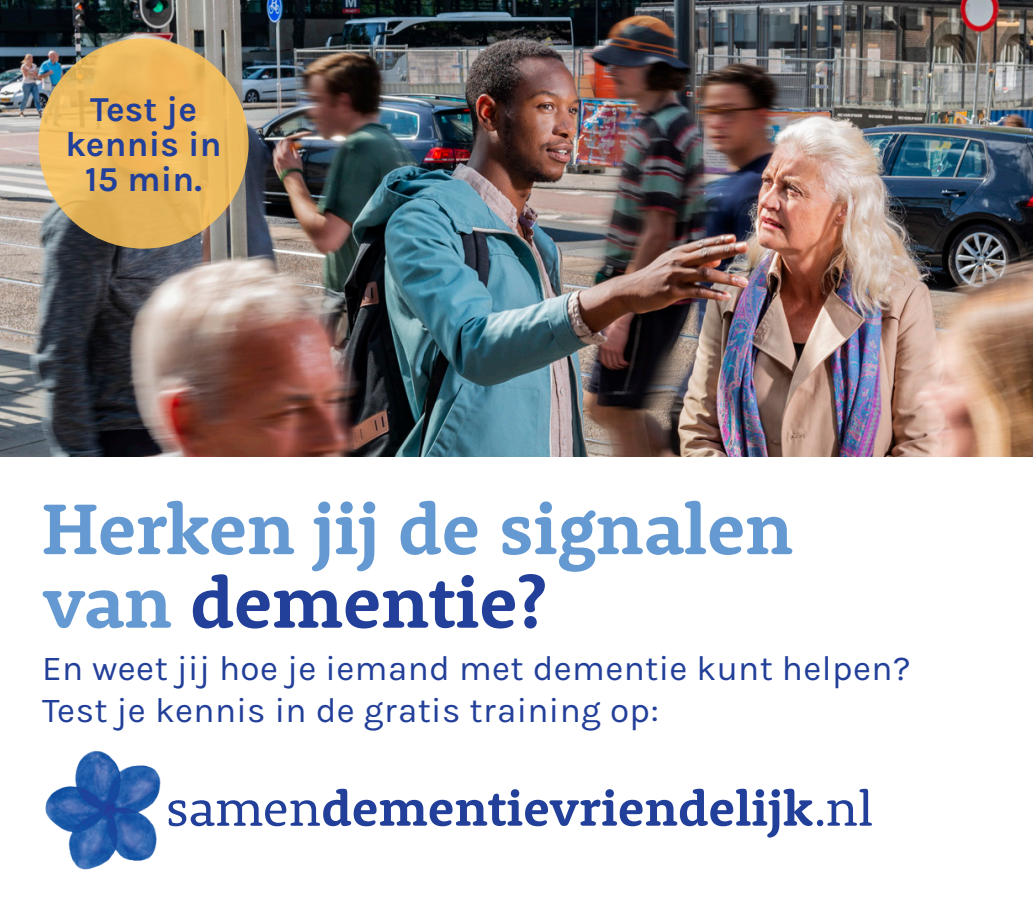
<style>
.page{position:relative;width:1033px;height:914px;background:#fff}
.page>*{position:absolute;margin:0;border:0;box-sizing:border-box;transform-origin:0 0}
.t1{font:700 73.5px/73.5px "Rooney";letter-spacing:-.005em;color:#6599d1}
.t2{font:35px "Karla";letter-spacing:.01em;color:#223f99}
.t3{font:700 35px/35px "Karla";letter-spacing:.005em;color:#223f99;text-align:center}
.s1{color:#223f99}
</style>
<div class="page">
<img style="left:0;top:0;width:1032px;height:457px">
<img style="left:45px;top:751px;width:116px;height:119px">
<svg style="left:168px;top:788px;width:704px;height:49px"></svg>
<svg style="left:38px;top:38px;width:210px;height:210px;background:#eab75d"></svg>
<p class="t3" style="left:66px;top:92px;width:157px">Test je kennis in<br>15 min.</p>
<p class="t1" style="left:42px;top:490px;width:752px">Herken jij de signalen van <span class="s1">dementie?</span></p>
<p class="t2" style="left:42px;top:649px;width:870px">En weet jij hoe je iemand met dementie kunt helpen?</p>
<p class="t2" style="left:42px;top:691px;width:618px">Test je kennis in de gratis training op:</p>
</div>
